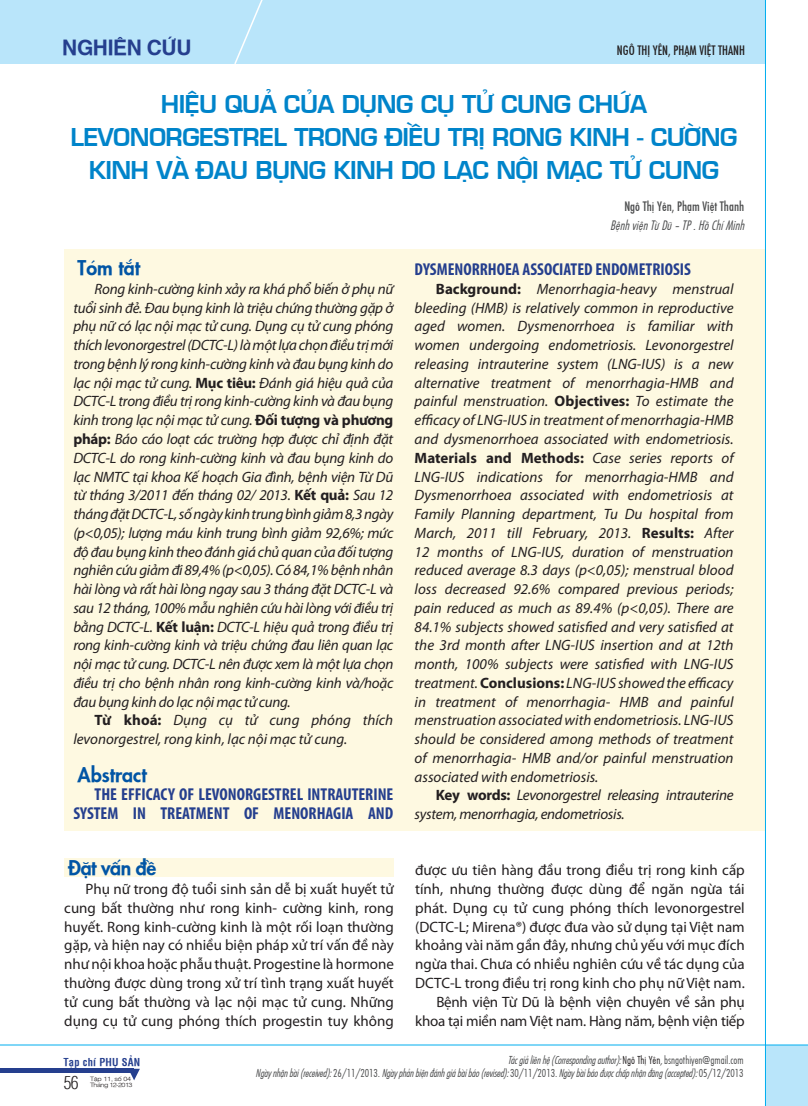
<style>
.page{position:relative;width:808px;height:1106px;background:#fff}
.page>*{position:absolute;margin:0;border:0;box-sizing:border-box;transform-origin:0 0}
.t1{font:24px/33px "SFU Eurostile Demi";letter-spacing:-.025em;color:#0084ca;text-align:center}
.t2{font:700 21px "SFU Helvetica";letter-spacing:-.02em;color:#253f8e}
.t3{font:800 19.5px "SFU Futura";color:#0155a5}
.t4{font:300 condensed 17.55px "SFU Helvetica";color:#231f20}
.t5{font:700 condensed 17.25px/18.8px "Myriad Pro";color:#253f8e;text-align:right}
.t6{font:italic 15px/18.8px "Myriad Pro";letter-spacing:-.02em;color:#231f20;text-align:justify}
.t7{font:15px/18.8px "Myriad Pro";color:#231f20;text-align:justify}
.t8{font:italic 15px/18.8px "Myriad Pro";color:#231f20}
.t9{font:italic 300 condensed 14.25px "SFU Function";color:#4b4c4d}
.t10{font:14.25px "SFU Function Condensed";color:#231f20}
.t11{font:14.25px "SFU Function Condensed";color:#4b4c4d}
.t12{font:italic 300 condensed 12px/12.8px "SFU Function";letter-spacing:-.025em;color:#4b4c4d;text-align:right}
.t13{font:700 condensed 10.5px "SFU Helvetica";letter-spacing:.025em;color:#253f8e}
.t14{font:300 6px/6px "SFU Helvetica";letter-spacing:-.07em;color:#231f20;scale:1.19 1}
.s1{font-weight:700;font-style:normal}
.s2{font-style:normal;color:#231f20}
.s3{font-style:normal}
</style>
<div class="page">
<div style="left:65px;top:857px;width:329px;height:19px;background:#fef9e1"></div>
<div style="left:64px;top:249px;width:701px;height:581px;background:#fef9e1"></div>
<div style="left:0;top:0;width:765px;height:63px;background:#b9e5fa"></div>
<div style="left:766px;top:1045px;width:42px;height:61px;background:#b9e5fa"></div>
<hr style="left:765px;top:0;width:1px;height:1106px;background:#00aeef">
<hr style="left:0;top:1044px;width:808px;height:1px;background:#00aeef">
<svg style="left:233px;top:0;width:35px;height:64px"></svg>
<svg style="left:130px;top:1068px;width:10px;height:12px"></svg>
<div style="left:0;top:1068px;width:134px;height:5px;background:#253f8e"></div>
<h2 class="t2" style="left:62px;top:31px;width:128px">NGHIÊN CỨU</h2>
<p class="t10" style="left:617px;top:39px;width:130px">Ngô Thị Yên, Phạm Việt Thanh</p>
<h1 class="t1" style="left:70px;top:85px;width:669px">HIỆU QUẢ CỦA DỤNG CỤ TỬ CUNG CHỨA<br>LEVONORGESTREL TRONG ĐIỀU TRỊ RONG KINH - CƯỜNG<br>KINH VÀ ĐAU BỤ NG KINH DO LẠC NỘI MẠC TỬ CUNG</h1>
<h3 class="t3" style="left:78px;top:252px;width:64px">Tóm tắt</h3>
<p class="t6" style="left:73px;top:279px;width:322px;text-indent:21px">Rong kinh-cường kinh xảy ra khá phổ biến ở phụ nữ tuổi sinh đẻ. Đau bụng kinh là triệu chứng thường gặp ở phụ nữ có lạc nội mạc tử cung. Dụng cụ tử cung phóng thích levonorgestrel (DCTC-L) là một lựa chọn điều trị mới trong bệnh lý rong kinh-cường kinh và đau bụng kinh do lạc nội mạc tử cung. <span class="s1">Mục tiêu:</span> Đánh giá hiệu quả của DCTC-L trong điều trị rong kinh-cường kinh và đau bụng kinh trong lạc nội mạc tử cung. <span class="s1">Đối tượng và phương pháp:</span> Báo cáo loạt các trường hợp được chỉ định đặt DCTC-L do rong kinh-cường kinh và đau bụng kinh do lạc NMTC tại khoa Kế hoạch Gia đình, bệnh viện Từ Dũ từ tháng 3/2011 đến tháng 02/ 2013. <span class="s1">Kết quả:</span> Sau 12 tháng đặt DCTC-L, số ngày kinh trung bình giảm 8,3 ngày (p&lt;0,05); lượng máu kinh trung bình giảm 92,6%; mức độ đau bụng kinh theo đánh giá chủ quan của đối tượng nghiên cứu giảm đi 89,4% (p&lt;0,05). Có 84,1% bệnh nhân hài lòng và rất hài lòng ngay sau 3 tháng đặt DCTC-L và sau 12 tháng, 100% mẫu nghiên cứu hài lòng với điều trị bằng DCTC-L. <span class="s1">Kết luận:</span> DCTC-L hiệu quả trong điều trị rong kinh-cường kinh và triệu chứng đau liên quan lạc nội mạc tử cung. DCTC-L nên được xem là một lựa chọn điều trị cho bệnh nhân rong kinh-cường kinh và/hoặc đau bụng kinh do lạc nội mạc tử cung.</p>
<p class="t8" style="left:73px;top:710px;width:321px;text-indent:21px"><span class="s1">Từ khoá:</span> Dụng cụ tử cung phóng thích levonorgestrel, rong kinh, lạc nội mạc tử cung.</p>
<h3 class="t3" style="left:78px;top:758px;width:71px">Abstract</h3>
<p class="t5" style="left:73px;top:785px;width:321px">THE EFFICACY OF LEVONORGESTREL INTRAUTERINE<br>SYSTEM IN TREATMENT OF MENORHAGIA AND</p>
<h3 class="t3" style="left:69px;top:852px;width:89px">Đặt vấn đề</h3>
<p class="t7" style="left:64px;top:879px;width:331px;text-indent:21px">Phụ nữ trong độ tuổi sinh sản dễ bị xuất huyết tử cung bất thường như rong kinh- cường kinh, rong huyết. Rong kinh-cường kinh là một rối loạn thường gặp, và hiện nay có nhiều biện pháp xử trí vấn đề này như nội khoa hoặc phẫu thuật. Progestine là hormone thường được dùng trong xử trí tình trạng xuất huyết tử cung bất thường và lạc nội mạc tử cung. Những dụng cụ tử cung phóng thích progestin tuy không</p>
<p class="t11" style="left:624px;top:195px;width:121px">Ngô Thị Yên, Phạm Việt Thanh</p>
<p class="t9" style="left:610px;top:214px;width:135px">Bệnh viện Từ Dũ – TP . Hồ Chí Minh</p>
<p class="t5" style="left:415px;top:260px;width:278px">DYSMENORRHOEA ASSOCIATED ENDOMETRIOSIS</p>
<p class="t6" style="left:415px;top:279px;width:320px;text-indent:21px"><span class="s1">Background:</span> Menorrhagia-heavy menstrual bleeding (HMB) is relatively common in reproductive aged women. Dysmenorrhoea is familiar with women undergoing endometriosis. Levonorgestrel releasing intrauterine system (LNG-IUS) is a new alternative treatment of menorrhagia-HMB and painful menstruation. <span class="s1">Objectives:</span> To estimate the efficacy of LNG-IUS in treatment of menorrhagia-HMB and dysmenorrhoea associated with endometriosis.<br><span class="s1">Materials and Methods:</span> Case series reports of LNG-IUS indications for menorrhagia-HMB and Dysmenorrhoea associated with endometriosis at Family Planning department, Tu Du hospital from March, 2011 till February, 2013. <span class="s1">Results:</span> After 12 months of LNG-IUS, duration of menstruation reduced average 8.3 days (p&lt;0,05); menstrual blood loss decreased 92.6% compared previous periods; pain reduced as much as 89.4% (p&lt;0,05). There are 84.1% subjects showed satisfied and very satisfied at the 3rd month after LNG-IUS insertion and at 12th month, 100% subjects were satisfied with LNG-IUS treatment. <span class="s1">Conclusions:</span> LNG-IUS showed the efficacy in treatment of menorrhagia- HMB and painful menstruation associated with endometriosis. LNG-IUS should be considered among methods of treatment of menorrhagia- HMB and/or painful menstruation associated with endometriosis.</p>
<p class="t6" style="left:415px;top:785px;width:320px;text-indent:21px"><span class="s1">Key words:</span> Levonorgestrel releasing intrauterine system, menorrhagia, endometriosis.</p>
<p class="t7" style="left:415px;top:860px;width:331px;text-align:right">được ưu tiên hàng đầu trong điều trị rong kinh cấp tính, nhưng thường được dùng để ngăn ngừa tái phát. Dụng cụ tử cung phóng thích levonorgestrel (DCTC-L; Mirena®) được đưa vào sử dụng tại Việt nam khoảng vài năm gần đây, nhưng chủ yếu với mục đích ngừa thai. Chưa có nhiều nghiên cứu về tác dụng của DCTC-L trong điều trị rong kinh cho phụ nữ Việt nam.<br>Bệnh viện Từ Dũ là bệnh viện chuyên về sản phụ khoa tại miền nam Việt nam. Hàng năm, bệnh viện tiếp</p>
<p class="t13" style="left:63px;top:1054px;width:78px">Tạp chí Phụ Sản</p>
<p class="t4" style="left:64px;top:1069px;width:16px">56</p>
<p class="t14" style="left:90px;top:1075px;width:37px">Tập 11, số 04<br>Tháng 12-2013</p>
<p class="t12" style="left:256px;top:1052px;width:489px">Tác giả liên hệ (Corresponding author): <span class="s2">Ngô Thị Yên</span>, <span class="s3">bsngothiyen@gmail.com<br></span>Ngày nhận bài (received): <span class="s3">26/11/2013</span>. Ngày phản biện đánh giá bài báo (revised): <span class="s3">30/11/2013</span>. Ngày bài báo được chấp nhận đăng (accepted): <span class="s3">05/12/2013</span></p>
</div>
